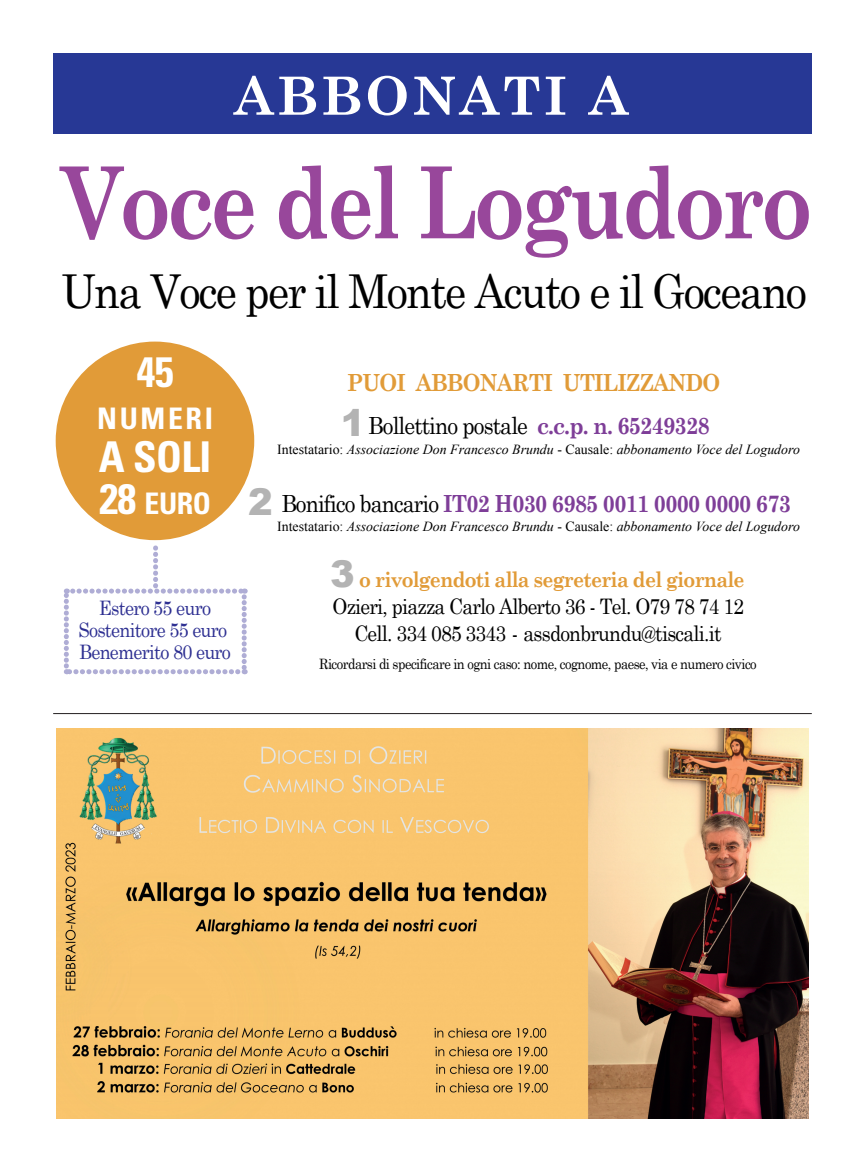
<style>
.page{position:relative;width:865px;height:1170px;background:#fff}
.page>*{position:absolute;margin:0;border:0;box-sizing:border-box;transform-origin:0 0}
.t1{font:700 99.38px "Century Schoolbook";letter-spacing:-.04em;color:#98479b;scale:.83 1}
.t2{font:700 52.62px "Century Schoolbook";letter-spacing:.06em;color:#fff}
.t3{font:46.75px "Century Schoolbook";letter-spacing:-.04em;color:#000;scale:.91 1}
.t4{font:700 condensed 42.5px "Univers LT Std";letter-spacing:-.015em;color:#fff}
.t5{font:900 36.88px "Arial";color:#b3b3b3}
.t6{font:700 condensed 29.75px "Univers LT Std";letter-spacing:.09em;color:#fff}
.t7{font:700 23.62px "Century Schoolbook";letter-spacing:-.04em;color:#7e3e98;scale:.91 1}
.t8{font:23.62px "Century Schoolbook";letter-spacing:-.04em;color:#000;scale:.91 1}
.t9{font:700 23.62px "Century Schoolbook";letter-spacing:-.04em;color:#e19b38;scale:.91 1}
.t10{font:21.38px/27.4px "Century Schoolbook";letter-spacing:-.04em;color:#000;text-align:center;scale:.91 1}
.t11{font:700 21.38px "Century Schoolbook";letter-spacing:-.04em;color:#e19b38;scale:.91 1}
.t12{font:19.88px/21.6px "Century Schoolbook";letter-spacing:-.04em;color:#2e3092;text-align:center;scale:.91 1}
.t13{font:14.25px "Century Schoolbook";letter-spacing:-.04em;color:#000;scale:.91 1}
.t14{font:italic 13.88px "Times New Roman";color:#000}
.s1{font-size:42.5px}
.s2{font-weight:700;color:#7e3e98}
.s3{font-style:normal}
.s4{font-weight:400;color:#000}
</style>
<div class="page">
<img style="left:56px;top:728px;width:753px;height:390px">
<div style="left:53px;top:53px;width:758px;height:81px;background:#273895"></div>
<div style="left:56px;top:341px;width:198px;height:199px;background:#e19b38;border-radius:50%"></div>
<svg style="left:64px;top:548px;width:183px;height:126px"></svg>
<hr style="left:53px;top:713px;width:758px;height:1px;background:#231f20">
<p class="t2" style="left:234px;top:63px;width:396px">ABBONATI A</p>
<p class="t1" style="left:60px;top:140px;width:907px">Voce del Logudoro</p>
<p class="t3" style="left:61px;top:262px;width:820px">Una Voce per il Monte Acuto e il Goceano</p>
<p class="t4" style="left:137px;top:347px;width:39px">45</p>
<p class="t6" style="left:97px;top:401px;width:117px">NUMERI</p>
<p class="t4" style="left:99px;top:432px;width:114px">A SOLI</p>
<p class="t6" style="left:99px;top:486px;width:113px"><span class="s1">28</span> EURO</p>
<p class="t9" style="left:347px;top:368px;width:412px">PUOI ABBONARTI UTILIZZANDO</p>
<p class="t5" style="left:341px;top:395px;width:26px">1</p>
<p class="t8" style="left:368px;top:411px;width:377px">Bollettino postale <span class="s2">c.c.p. n. 65249328</span></p>
<p class="t14" style="left:277px;top:441px;width:524px"><span class="s3">Intestatario:</span> Associazione Don Francesco Brundu <span class="s3">- Causale:</span> abbonamento Voce del Logudoro</p>
<p class="t5" style="left:248px;top:474px;width:26px">2</p>
<p class="t7" style="left:281px;top:489px;width:561px"><span class="s4">Bonifico bancario</span> IT02 H030 6985 0011 0000 0000 673</p>
<p class="t14" style="left:277px;top:518px;width:524px"><span class="s3">Intestatario:</span> Associazione Don Francesco Brundu <span class="s3">- Causale:</span> abbonamento Voce del Logudoro</p>
<p class="t5" style="left:330px;top:546px;width:26px">3</p>
<p class="t11" style="left:359px;top:565px;width:425px">o rivolgendoti alla segreteria del giornale</p>
<p class="t12" style="left:78px;top:597px;width:169px">Estero 55 euro<br>Sostenitore 55 euro<br>Benemerito 80 euro</p>
<p class="t10" style="left:332px;top:592px;width:454px">Ozieri, piazza Carlo Alberto 36 - Tel. O79 78 74 12<br>Cell. 334 085 3343 - assdonbrundu@tiscali.it</p>
<p class="t13" style="left:319px;top:655px;width:482px">Ricordarsi di specificare in ogni caso: nome, cognome, paese, via e numero civico</p>
</div>
